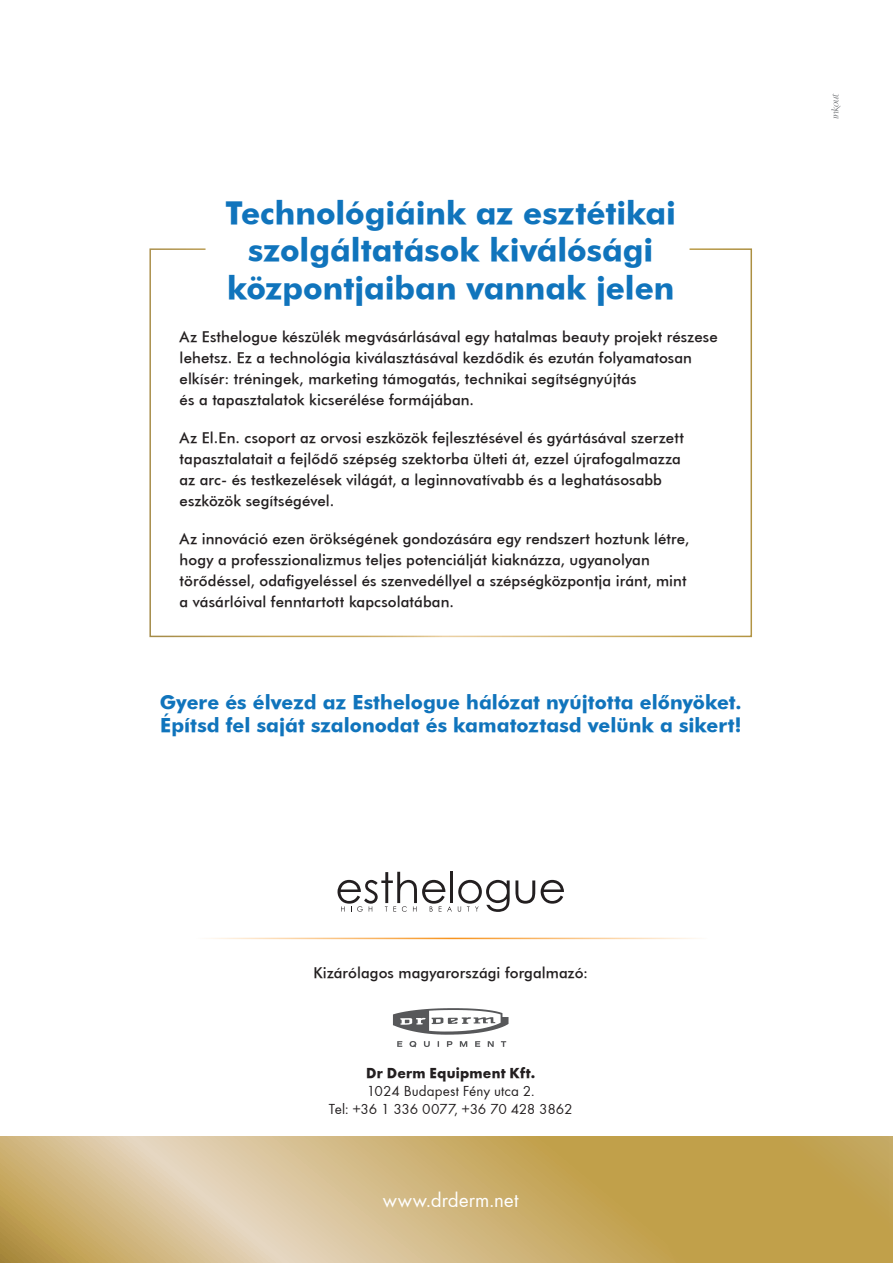
<style>
.page{position:relative;width:893px;height:1263px;background:#fff}
.page>*{position:absolute;margin:0;border:0;box-sizing:border-box;transform-origin:0 0}
.t1{font:700 31.5px/37.5px "Futura Md PFL";letter-spacing:-.005em;color:#1074bc;text-align:center}
.t2{font:21px "Futura PFL";color:#fff}
.t3{font:700 19.5px/23.4px "Futura Md PFL";color:#1074bc}
.t4{font:15px/21px "Futura Md PFL";letter-spacing:.005em;color:#231f20}
.t5{font:15px/18px "Futura PFL";letter-spacing:-.005em;color:#231f20;text-align:center}
.t6{font:700 15px "Futura PFL";letter-spacing:.015em;color:#231f20}
</style>
<div class="page">
<hr style="left:194px;top:938px;width:514px;height:1px;background:#f7931d">
<hr style="left:450px;top:872px;width:3px;height:31px;background:#231f20">
<svg style="left:541px;top:880px;width:23px;height:24px"></svg>
<svg style="left:338px;top:872px;width:114px;height:40px"></svg>
<svg style="left:458px;top:880px;width:77px;height:32px"></svg>
<svg style="left:149px;top:248px;width:603px;height:390px"></svg>
<svg style="left:831px;top:93px;width:9px;height:26px"></svg>
<svg style="left:0;top:1136px;width:888px;height:127px;background:#cdb274"></svg>
<svg style="left:393px;top:1008px;width:116px;height:39px"></svg>
<h1 class="t1" style="left:225px;top:194px;width:452px">Technológiáink az esztétikai szolgáltatások kiválósági központjaiban vannak jelen</h1>
<p class="t4" style="left:180px;top:326px;width:540px">Az Esthelogue készülék megvásárlásával egy hatalmas beauty projekt részese lehetsz. Ez a technológia kiválasztásával kezdődik és ezután folyamatosan elkísér: tréningek, marketing támogatás, technikai segítségnyújtás<br>és a tapasztalatok kicserélése formájában.</p>
<p class="t4" style="left:180px;top:427px;width:506px">Az El.En. csoport az orvosi eszközök fejlesztésével és gyártásával szerzett tapasztalatait a fejlődő szépség szektorba ülteti át, ezzel újrafogalmazza az arc- és testkezelések világát, a leginnovatívabb és a leghatásosabb eszközök segítségével.</p>
<p class="t4" style="left:180px;top:528px;width:511px">Az innováció ezen örökségének gondozására egy rendszert hoztunk létre, hogy a professzionalizmus teljes potenciálját kiaknázza, ugyanolyan törődéssel, odafigyeléssel és szenvedéllyel a szépségközpontja iránt, mint a vásárlóival fenntartott kapcsolatában.</p>
<h3 class="t3" style="left:160px;top:690px;width:583px">Gyere és élvezd az Esthelogue hálózat nyújtotta előnyöket.<br>Építsd fel saját szalonodat és kamatoztasd velünk a sikert!</h3>
<p class="t4" style="left:313px;top:961px;width:276px">Kizárólagos magyarországi forgalmazó:</p>
<p class="t6" style="left:366px;top:1063px;width:170px">Dr Derm Equipment Kft.</p>
<p class="t5" style="left:329px;top:1082px;width:245px">1024 Budapest Fény utca 2.<br>Tel: +36 1 336 0077, +36 70 428 3862</p>
<h2 class="t2" style="left:383px;top:1187px;width:137px">www.drderm.net</h2>
</div>
